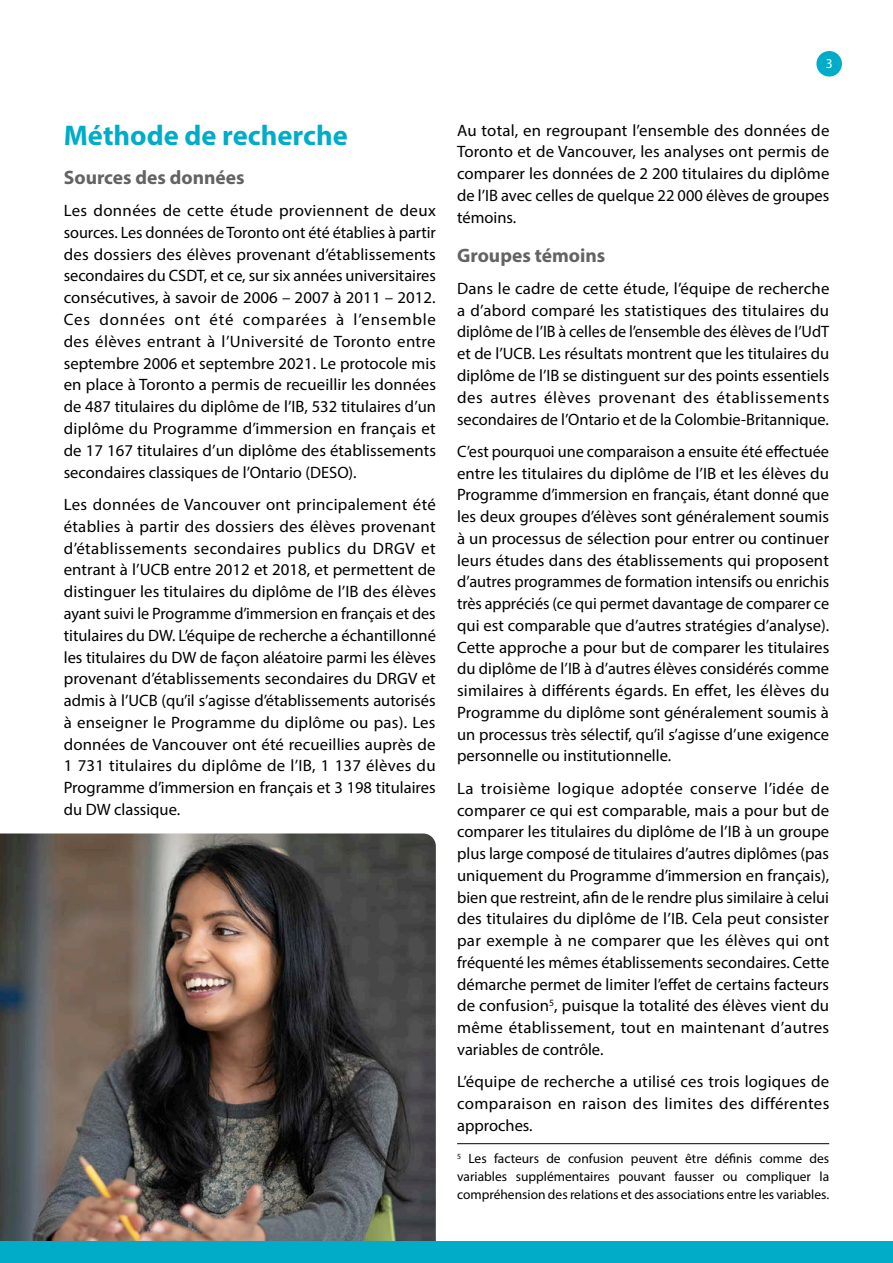
<style>
.page{position:relative;width:893px;height:1263px;background:#fff}
.page>*{position:absolute;margin:0;border:0;box-sizing:border-box;transform-origin:0 0}
.FR___Body_Text__H2_H{font:700 28.5px "Myriad Pro";color:#00acc8}
.FR___Body_Text__H3_H{font:700 19.5px "Myriad Pro";color:#636362}
.FR___Body_Text__P{font:16.5px/21.8px "Myriad Pro";color:#000;text-align:justify}
.FR___Footnote{font:13.5px/18px "Myriad Pro";color:#000;text-align:justify}
.FR___Running_Head__P{font:13.5px "Myriad Pro";color:#fff}
</style>
<div class="page">
<img style="left:0;top:833px;width:436px;height:409px">
<div style="left:816px;top:51px;width:26px;height:26px;background:#00acc8;border-radius:50%"></div>
<hr style="left:457px;top:1143px;width:372px;height:1px;background:#000">
<div style="left:0;top:1242px;width:893px;height:21px;background:#00acc8"></div>
<p class="FR___Running_Head__P" style="left:826px;top:56px;width:8px">3</p>
<p class="FR___Body_Text__H2_H" style="left:64px;top:116px;width:285px">Méthode de recherche</p>
<p class="FR___Body_Text__H3_H" style="left:64px;top:164px;width:182px">Sources des données</p>
<p class="FR___Body_Text__P" style="left:64px;top:199px;width:374px">Les données de cette étude proviennent de deux sources. Les données de Toronto ont été établies à partir des dossiers des élèves provenant d’établissements secondaires du CSDT, et ce, sur six années universitaires consécutives, à savoir de 2006 – 2007 à 2011 – 2012.<br>Ces données ont été comparées à l’ensemble des élèves entrant à l’Université de Toronto entre septembre 2006 et septembre 2021. Le protocole mis en place à Toronto a permis de recueillir les données de 487 titulaires du diplôme de l’IB, 532 titulaires d’un diplôme du Programme d’immersion en français et de 17 167 titulaires d’un diplôme des établissements secondaires classiques de l’Ontario (DESO).</p>
<p class="FR___Body_Text__P" style="left:64px;top:493px;width:374px">Les données de Vancouver ont principalement été établies à partir des dossiers des élèves provenant d’établissements secondaires publics du DRGV et entrant à l’UCB entre 2012 et 2018, et permettent de distinguer les titulaires du diplôme de l’IB des élèves ayant suivi le Programme d’immersion en français et des titulaires du DW. L’équipe de recherche a échantillonné les titulaires du DW de façon aléatoire parmi les élèves provenant d’établissements secondaires du DRGV et admis à l’UCB (qu’il s’agisse d’établissements autorisés à enseigner le Programme du diplôme ou pas). Les données de Vancouver ont été recueillies auprès de 1 731 titulaires du diplôme de l’IB, 1 137 élèves du Programme d’immersion en français et 3 198 titulaires du DW classique.</p>
<p class="FR___Body_Text__P" style="left:457px;top:119px;width:374px">Au total, en regroupant l’ensemble des données de Toronto et de Vancouver, les analyses ont permis de comparer les données de 2 200 titulaires du diplôme de l’IB avec celles de quelque 22 000 élèves de groupes témoins.</p>
<p class="FR___Body_Text__H3_H" style="left:457px;top:242px;width:150px">Groupes témoins</p>
<p class="FR___Body_Text__P" style="left:457px;top:277px;width:374px">Dans le cadre de cette étude, l’équipe de recherche a d’abord comparé les statistiques des titulaires du diplôme de l’IB à celles de l’ensemble des élèves de l’UdT et de l’UCB. Les résultats montrent que les titulaires du diplôme de l’IB se distinguent sur des points essentiels des autres élèves provenant des établissements secondaires de l’Ontario et de la Colombie-Britannique.</p>
<p class="FR___Body_Text__P" style="left:457px;top:440px;width:374px">C’est pourquoi une comparaison a ensuite été effectuée entre les titulaires du diplôme de l’IB et les élèves du Programme d’immersion en français, étant donné que les deux groupes d’élèves sont généralement soumis à un processus de sélection pour entrer ou continuer leurs études dans des établissements qui proposent d’autres programmes de formation intensifs ou enrichis très appréciés (ce qui permet davantage de comparer ce qui est comparable que d’autres stratégies d’analyse).<br>Cette approche a pour but de comparer les titulaires du diplôme de l’IB à d’autres élèves considérés comme similaires à différents égards. En effet, les élèves du Programme du diplôme sont généralement soumis à un processus très sélectif, qu’il s’agisse d’une exigence personnelle ou institutionnelle.</p>
<p class="FR___Body_Text__P" style="left:457px;top:777px;width:374px">La troisième logique adoptée conserve l’idée de comparer ce qui est comparable, mais a pour but de comparer les titulaires du diplôme de l’IB à un groupe plus large composé de titulaires d’autres diplômes (pas uniquement du Programme d’immersion en français), bien que restreint, afin de le rendre plus similaire à celui des titulaires du diplôme de l’IB. Cela peut consister par exemple à ne comparer que les élèves qui ont fréquenté les mêmes établissements secondaires. Cette démarche permet de limiter l’effet de certains facteurs de confusion<sup>5</sup>, puisque la totalité des élèves vient du même établissement, tout en maintenant d’autres variables de contrôle.</p>
<p class="FR___Body_Text__P" style="left:457px;top:1070px;width:374px">L’équipe de recherche a utilisé ces trois logiques de comparaison en raison des limites des différentes approches.</p>
<p class="FR___Footnote" style="left:457px;top:1149px;width:374px"><sup>5</sup> Les facteurs de confusion peuvent être définis comme des variables supplémentaires pouvant fausser ou compliquer la compréhension des relations et des associations entre les variables.</p>
</div>
